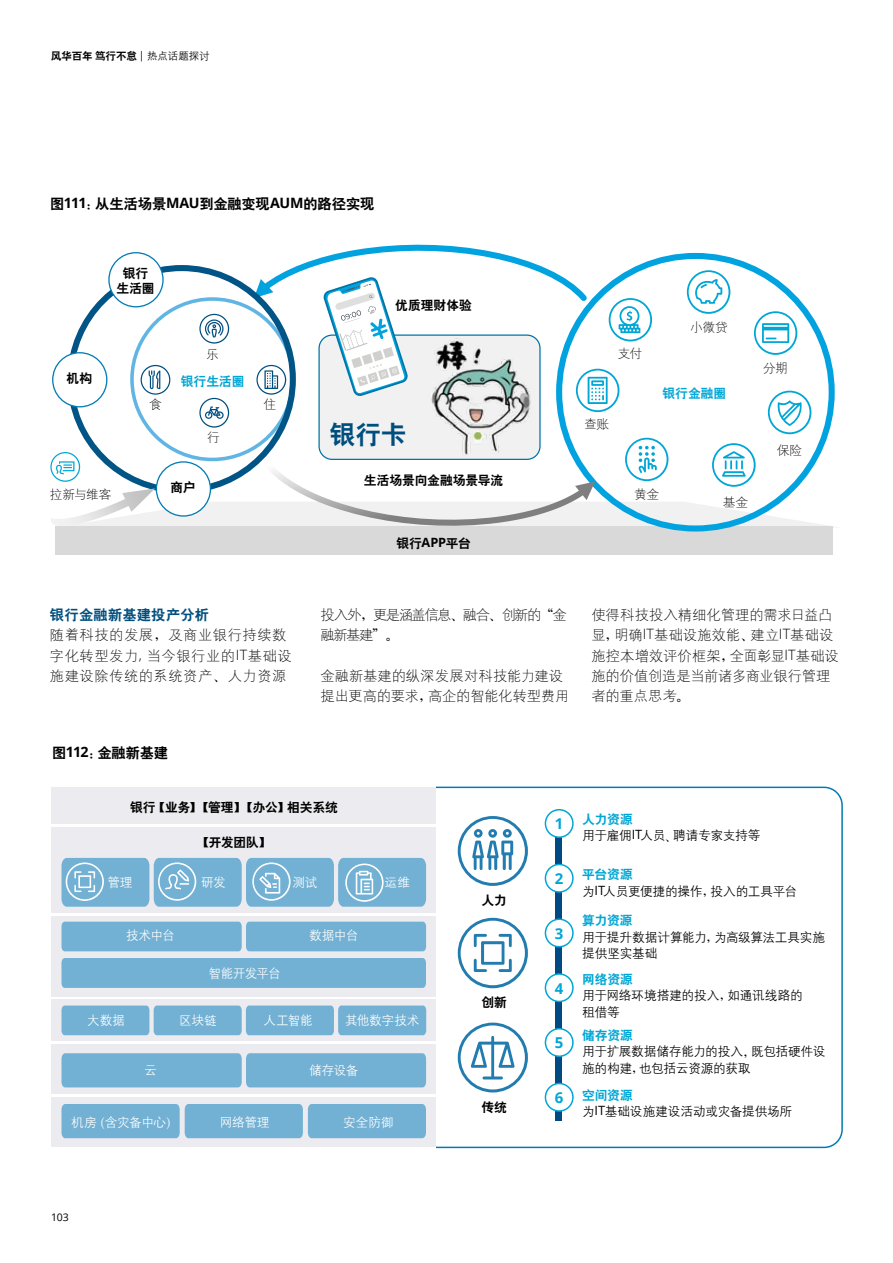
<style>
.page{position:relative;width:893px;height:1263px;background:#fff}
.page>*{position:absolute;margin:0;border:0;box-sizing:border-box;transform-origin:0 0}
.t1{font:25.5px "H Yb 2 gj";color:#004e7e}
.t2{font:700 15px "Open Sans";color:#00a6d5}
.t3{font:14.25px/20.2px "H Yg 1 gj";letter-spacing:.005em;color:#000}
.t4{font:14.25px/20.2px "H Yg 1 gj";letter-spacing:.04em;color:#000}
.t5{font:14.25px "H Yb 2 gj";letter-spacing:-.01em;color:#000}
.t6{font:14.25px/20.2px "H Yg 1 gj";letter-spacing:-.1em;color:#000}
.t7{font:14.25px "H Yb 2 gj";letter-spacing:.02em;color:#004e7e}
.t8{font:12.75px/16.5px "H Yg 2 gj";letter-spacing:-.03em;color:#000}
.t9{font:12.75px/15px "H Yb 2 gj";color:#000;text-align:center}
.t10{font:12.75px "H Yg 2 gj";letter-spacing:-.035em;color:#fff}
.t11{font:12.75px "H Yb 2 gj";letter-spacing:-.005em;color:#00a6d5}
.t12{font:12.75px "H Yg 1 gj";letter-spacing:-.025em;color:#000}
.t13{font:10.5px "H Yb 2 gj";letter-spacing:-.01em;color:#000}
.t14{font:10.5px "Open Sans";color:#000}
.s1{font-family:"Open Sans"}
.s2{font-family:"H Yg 2 gj"}
.s3{font-family:"Open Sans";font-weight:700}
.s4{font-family:"H Ya 6 gj"}
.s5{font-family:"Open Sans";font-weight:300}
</style>
<div class="page">
<div style="left:55px;top:527px;width:778px;height:28px;background:#d9d9d9"></div>
<svg style="left:50px;top:244px;width:785px;height:287px"></svg>
<div style="left:403px;top:787px;width:440px;height:361px;border:2px solid #007cb2;border-radius:18px"></div>
<div style="left:47px;top:787px;width:389px;height:388px;background:#fff"></div>
<div style="left:51px;top:916px;width:385px;height:80px;background:#ecebef"></div>
<div style="left:51px;top:787px;width:385px;height:37px;background:#ecebef"></div>
<div style="left:51px;top:1044px;width:385px;height:50px;background:#ecebef"></div>
<div style="left:51px;top:827px;width:385px;height:86px;background:#ecebef"></div>
<div style="left:51px;top:1097px;width:385px;height:50px;background:#ecebef"></div>
<div style="left:51px;top:999px;width:385px;height:42px;background:#ecebef"></div>
<div style="left:61px;top:1053px;width:365px;height:34px;background:#72b1d4"></div>
<div style="left:61px;top:1104px;width:365px;height:34px;background:#72b1d4"></div>
<div style="left:61px;top:922px;width:365px;height:29px;background:#72b1d4"></div>
<div style="left:61px;top:958px;width:365px;height:30px;background:#72b1d4"></div>
<svg style="left:61px;top:1005px;width:365px;height:30px;background:#79b4d5"></svg>
<svg style="left:61px;top:858px;width:365px;height:49px;background:#83b9d8"></svg>
<svg style="left:458px;top:918px;width:70px;height:70px"></svg>
<svg style="left:458px;top:816px;width:70px;height:70px"></svg>
<svg style="left:458px;top:1022px;width:70px;height:70px"></svg>
<div style="left:555px;top:812px;width:6px;height:309px;background:#004982"></div>
<div style="left:545px;top:810px;width:28px;height:27px;background:#fff;border-radius:50%"></div>
<div style="left:545px;top:809px;width:29px;height:29px;border:2px solid #00a6d5;border-radius:50%"></div>
<div style="left:545px;top:864px;width:28px;height:28px;background:#fff;border-radius:50%"></div>
<div style="left:545px;top:864px;width:29px;height:29px;border:2px solid #00a6d5;border-radius:50%"></div>
<div style="left:545px;top:919px;width:28px;height:28px;background:#fff;border-radius:50%"></div>
<div style="left:545px;top:918px;width:29px;height:29px;border:2px solid #00a6d5;border-radius:50%"></div>
<div style="left:545px;top:974px;width:28px;height:27px;background:#fff;border-radius:50%"></div>
<div style="left:545px;top:973px;width:29px;height:29px;border:2px solid #00a6d5;border-radius:50%"></div>
<div style="left:545px;top:1029px;width:28px;height:27px;background:#fff;border-radius:50%"></div>
<div style="left:545px;top:1028px;width:29px;height:29px;border:2px solid #00a6d5;border-radius:50%"></div>
<div style="left:545px;top:1083px;width:28px;height:28px;background:#fff;border-radius:50%"></div>
<div style="left:545px;top:1083px;width:29px;height:29px;border:2px solid #00a6d5;border-radius:50%"></div>
<div style="left:323px;top:416px;width:68px;height:32px;background:#f1f1f1"></div>
<p class="t13" style="left:51px;top:51px;width:160px">风华百年笃行不怠 <span class="s1">|</span> <span class="s2">热点话题探讨</span></p>
<p class="t5" style="left:50px;top:197px;width:326px">图<span class="s3">111</span><span class="s4">：</span>从生活场景<span class="s3">MAU</span>到金融变现<span class="s3">AUM</span>的路径实现</p>
<p class="t9" style="left:67px;top:371px;width:27px">机构</p>
<p class="t9" style="left:117px;top:265px;width:40px">银行生活圈</p>
<p class="t12" style="left:206px;top:348px;width:14px">乐</p>
<p class="t11" style="left:181px;top:374px;width:65px">银行生活圈</p>
<p class="t12" style="left:149px;top:398px;width:14px">食</p>
<p class="t12" style="left:263px;top:398px;width:14px">住</p>
<p class="t12" style="left:207px;top:431px;width:14px">行</p>
<p class="t12" style="left:50px;top:487px;width:63px">拉新与维客</p>
<p class="t9" style="left:170px;top:480px;width:27px">商户</p>
<p class="t9" style="left:395px;top:298px;width:78px">优质理财体验</p>
<h1 class="t1" style="left:330px;top:422px;width:78px">银行卡</h1>
<p class="t9" style="left:364px;top:472px;width:141px">生活场景向金融场景导流</p>
<p class="t9" style="left:396px;top:535px;width:76px">银行<span class="s3">APP</span>平台</p>
<p class="t12" style="left:618px;top:347px;width:26px">支付</p>
<p class="t12" style="left:584px;top:418px;width:27px">查账</p>
<p class="t12" style="left:690px;top:321px;width:39px">小微贷</p>
<p class="t11" style="left:662px;top:387px;width:65px">银行金融圈</p>
<p class="t12" style="left:634px;top:488px;width:27px">黄金</p>
<p class="t12" style="left:723px;top:496px;width:27px">基金</p>
<p class="t12" style="left:763px;top:362px;width:26px">分期</p>
<p class="t12" style="left:777px;top:443px;width:27px">保险</p>
<p class="t7" style="left:50px;top:608px;width:161px">银行金融新基建投产分析</p>
<p class="t4" style="left:50px;top:625px;width:243px">随着科技的发展<span class="s4">，</span>及商业银行持续数字化转型发力<span class="s5">,</span> 当今银行业的<span class="s5">IT</span>基础设施建设除传统的系统资产<span class="s4">、</span>人力资源</p>
<p class="t6" style="left:321px;top:605px;width:248px">投入外<span class="s4">，</span>更是涵盖信息<span class="s4">、</span>融合<span class="s4">、</span>创新的<span class="s4">“</span>金融新基建<span class="s4">”。</span></p>
<p class="t3" style="left:321px;top:665px;width:250px">金融新基建的纵深发展对科技能力建设提出更高的要求<span class="s4">，</span>高企的智能化转型费用</p>
<p class="t3" style="left:591px;top:605px;width:249px">使得科技投入精细化管理的需求日益凸显<span class="s4">，</span>明确<span class="s5">IT</span>基础设施效能<span class="s4">、</span>建立<span class="s5">IT</span>基础设施控本增效评价框架<span class="s4">，</span>全面彰显<span class="s5">IT</span>基础设施的价值创造是当前诸多商业银行管理者的重点思考<span class="s4">。</span></p>
<p class="t5" style="left:52px;top:745px;width:117px">图<span class="s3">112</span><span class="s4">：</span>金融新基建</p>
<p class="t9" style="left:130px;top:799px;width:209px">银行<span class="s4">【</span>业务<span class="s4">】【</span>管理<span class="s4">】【</span>办公<span class="s4">】</span>相关系统</p>
<p class="t9" style="left:197px;top:834px;width:76px"><span class="s4">【</span>开发团队<span class="s4">】</span></p>
<p class="t10" style="left:107px;top:876px;width:27px">管理</p>
<p class="t10" style="left:126px;top:929px;width:51px">技术中台</p>
<p class="t10" style="left:201px;top:876px;width:26px">研发</p>
<p class="t10" style="left:293px;top:876px;width:27px">测试</p>
<p class="t10" style="left:208px;top:966px;width:74px">智能开发平台</p>
<p class="t10" style="left:309px;top:929px;width:51px">数据中台</p>
<p class="t10" style="left:385px;top:876px;width:27px">运维</p>
<p class="t10" style="left:87px;top:1014px;width:39px">大数据</p>
<p class="t10" style="left:179px;top:1014px;width:39px">区块链</p>
<p class="t10" style="left:264px;top:1014px;width:51px">人工智能</p>
<p class="t10" style="left:345px;top:1014px;width:76px">其他数字技术</p>
<p class="t10" style="left:144px;top:1064px;width:14px">云</p>
<p class="t10" style="left:309px;top:1064px;width:51px">储存设备</p>
<p class="t10" style="left:71px;top:1116px;width:108px">机房<span class="s4">（</span>含灾备中心<span class="s4">）</span></p>
<p class="t10" style="left:220px;top:1116px;width:51px">网络管理</p>
<p class="t10" style="left:343px;top:1116px;width:52px">安全防御</p>
<p class="t9" style="left:481px;top:893px;width:27px">人力</p>
<p class="t9" style="left:481px;top:995px;width:27px">创新</p>
<p class="t9" style="left:481px;top:1100px;width:27px">传统</p>
<p class="t2" style="left:555px;top:813px;width:10px">1</p>
<p class="t2" style="left:555px;top:868px;width:10px">2</p>
<p class="t2" style="left:555px;top:923px;width:10px">3</p>
<p class="t2" style="left:555px;top:977px;width:10px">4</p>
<p class="t2" style="left:555px;top:1032px;width:10px">5</p>
<p class="t2" style="left:555px;top:1087px;width:10px">6</p>
<p class="t11" style="left:582px;top:813px;width:52px">人力资源</p>
<p class="t8" style="left:582px;top:827px;width:180px">用于雇佣<span class="s1">IT</span>人员<span class="s4">、</span>聘请专家支持等</p>
<p class="t11" style="left:582px;top:868px;width:52px">平台资源</p>
<p class="t8" style="left:582px;top:883px;width:217px">为<span class="s1">IT</span>人员更便捷的操作<span class="s4">，</span>投入的工具平台</p>
<p class="t11" style="left:582px;top:914px;width:52px">算力资源</p>
<p class="t8" style="left:582px;top:928px;width:244px">用于提升数据计算能力<span class="s4">，</span>为高级算法工具实施提供坚实基础</p>
<p class="t11" style="left:582px;top:972px;width:52px">网络资源</p>
<p class="t8" style="left:582px;top:987px;width:222px">用于网络环境搭建的投入<span class="s4">，</span>如通讯线路的租借等</p>
<p class="t11" style="left:582px;top:1029px;width:52px">储存资源</p>
<p class="t8" style="left:582px;top:1043px;width:245px">用于扩展数据储存能力的投入<span class="s4">，</span>既包括硬件设施的构建<span class="s4">，</span>也包括云资源的获取</p>
<p class="t11" style="left:582px;top:1088px;width:52px">空间资源</p>
<p class="t8" style="left:582px;top:1103px;width:212px">为<span class="s1">IT</span>基础设施建设活动或灾备提供场所</p>
<p class="t14" style="left:51px;top:1210px;width:19px">103</p>
</div>
